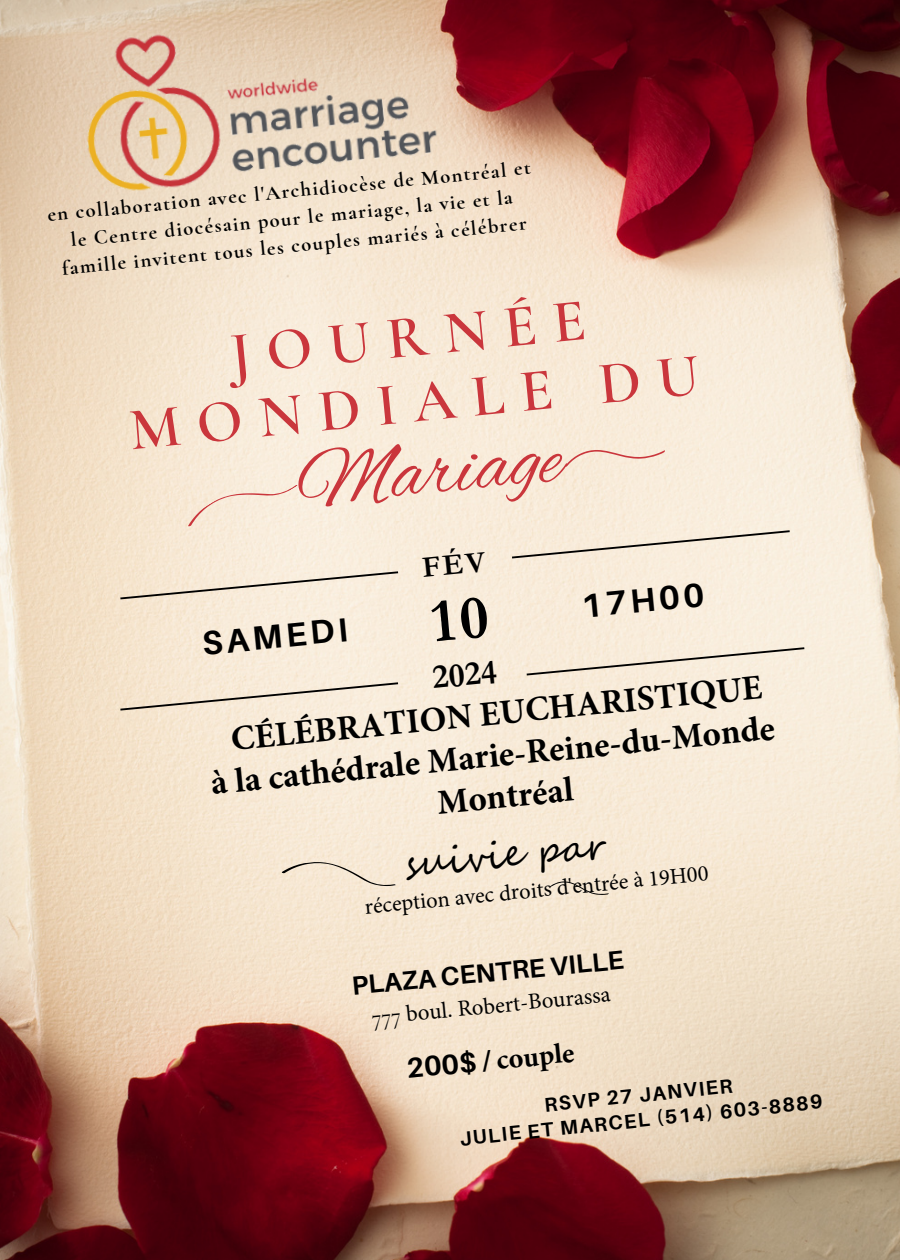
<style>
.page{position:relative;width:900px;height:1260px;background:#fff}
.page>*{position:absolute;margin:0;border:0;box-sizing:border-box;transform-origin:0 0}
.t1{font:83px "Alex Brush";color:#ca363c}
.t2{font:600 60.5px/65.8px "Cormorant Garamond";color:#ca363c;text-align:center}
.t3{font:36.75px "Segoe Script";color:#000}
.t4{font:700 35px/41.8px "Minion Pro";color:#000;text-align:center}
.t5{font:700 34.5px "Garamond";color:#000}
.t6{font:700 33.5px "Aileron";color:#000}
.t7{font:700 28.25px "Minion Pro";color:#000}
.t8{font:700 26.25px "Aileron";color:#000}
.t9{font:22.75px "Minion Pro";color:#000}
.t10{font:22.5px "Minion Pro";color:#000}
.t11{font:700 20.5px/27.2px "Cormorant Garamond";color:#000;text-align:center}
.t12{font:700 20px "Aileron";color:#000}
.s1{font-family:"Cormorant Garamond"}
.s2{font-family:"Aileron"}
</style>
<div class="page">
<img style="left:0;top:0;width:900px;height:1260px">
<div style="left:464px;top:827px;width:151px;height:79px;background:#f7e8d5"></div>
<svg style="left:281px;top:854px;width:115px;height:42px;background:#eee0cd"></svg>
<svg style="left:118px;top:570px;width:282px;height:30px;background:#e8dccb"></svg>
<img style="left:61px;top:0;width:396px;height:226px">
<div style="left:414px;top:403px;width:253px;height:71px;background:#f8ebda"></div>
<svg style="left:184px;top:459px;width:114px;height:88px;background:#f7e8d7"></svg>
<svg style="left:510px;top:529px;width:282px;height:31px;background:#e9dece"></svg>
<svg style="left:525px;top:646px;width:281px;height:31px;background:#e9ddcd"></svg>
<svg style="left:118px;top:681px;width:282px;height:31px;background:#e8dbc9"></svg>
<div style="left:422px;top:548px;width:64px;height:29px;background:#f8ecda"></div>
<div style="left:430px;top:596px;width:59px;height:46px;background:#f8ecda"></div>
<p class="t11" style="left:46px;top:203px;width:487px;rotate:-6deg">en collaboration avec l'Archidiocèse de Montréal et le Centre diocésain pour le mariage, la vie et la famille invitent tous les couples mariés à célébrer</p>
<p class="t2" style="left:119px;top:334px;width:574px;rotate:-6deg">JOURNÉE<br>MONDIALE DU</p>
<p class="t1" style="left:292px;top:438px;width:267px;rotate:-6deg">Mariage</p>
<p class="t6" style="left:200px;top:623px;width:148px;rotate:-6deg">SAMEDI</p>
<p class="t6" style="left:579px;top:586px;width:125px;rotate:-6deg">17H00</p>
<p class="t5" style="left:431px;top:659px;width:66px;rotate:-6deg">2024</p>
<p class="t4" style="left:205px;top:722px;width:568px;rotate:-6deg">CÉLÉBRATION EUCHARISTIQUE<br>à la cathédrale Marie-Reine-du-Monde<br>Montréal</p>
<p class="t3" style="left:402px;top:835px;width:203px;rotate:-6deg">suivie par</p>
<p class="t10" style="left:363px;top:893px;width:347px;rotate:-6deg">réception avec droits d'entrée à 19H00</p>
<p class="t8" style="left:350px;top:971px;width:275px;rotate:-6deg">PLAZA CENTRE VILLE</p>
<p class="t9" style="left:370px;top:1003px;width:242px;rotate:-6deg"><span class="s1">777</span> boul. Robert-Bourassa</p>
<p class="t7" style="left:405px;top:1050px;width:170px;rotate:-6deg"><span class="s2">200$ /</span> couple</p>
<p class="t12" style="left:543px;top:1093px;width:190px;rotate:-6deg">RSVP 27 JANVIER</p>
<p class="t12" style="left:458px;top:1127px;width:366px;rotate:-6deg">JULIE ET MARCEL (514) 603-8889</p>
</div>
